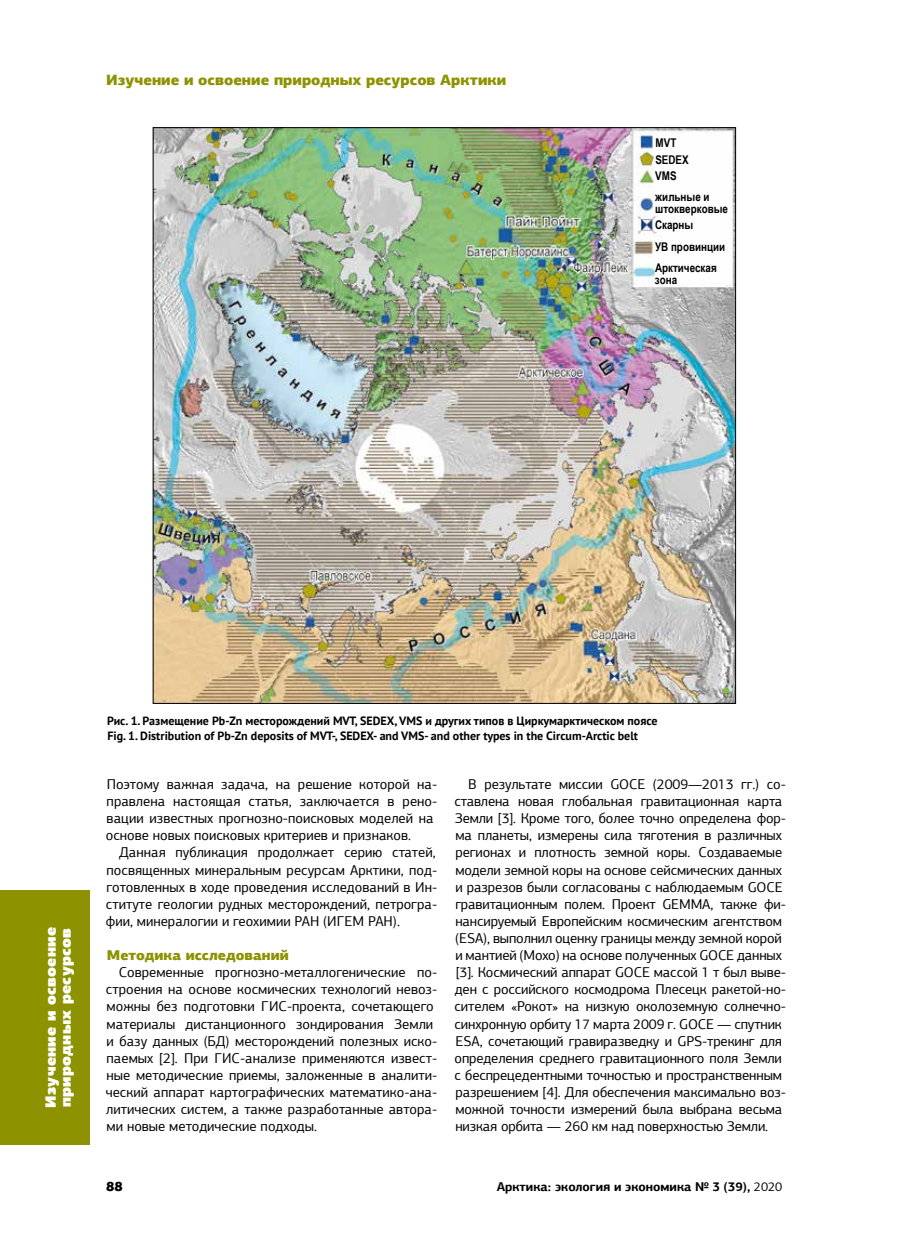
<style>
.page{position:relative;width:910px;height:1251px;background:#fff}
.page>*{position:absolute;margin:0;border:0;box-sizing:border-box;transform-origin:0 0}
.t1{font:900 15px "PF Agora Sans Pro";color:#8d9300}
.t2{font:900 15px/15px "PF Agora Sans Pro";letter-spacing:.02em;color:#fff}
.t3{font:14.25px/17.1px "PF Agora Sans Pro";letter-spacing:-.01em;color:#000}
.t4{font:900 14.25px "PF Agora Sans Pro";color:#8d9300}
.t5{font:900 13.5px "PF Agora Sans Pro";color:#000}
.t6{font:700 12.75px "PF Agora Sans Pro";color:#000}
.t7{font:700 12px/14.4px "PT Sans";color:#000}
.t8{font:700 12px/16.2px "Arial Narrow";color:#000}
.s1{font-weight:400}
</style>
<div class="page">
<div style="left:0;top:890px;width:89px;height:254px;background:#8d9300"></div>
<img style="left:155px;top:129px;width:579px;height:572px">
<p class="t1" style="left:106px;top:70px;width:402px">Изучение и освоение природных ресурсов Арктики</p>
<p class="t8" style="left:655px;top:134px;width:35px">MVT<br>SEDEX<br>VMS</p>
<p class="t8" style="left:655px;top:190px;width:74px;line-height:12px">жильные и штокверковые</p>
<p class="t8" style="left:655px;top:212px;width:72px;line-height:22.6px">Скарны<br>УВ провинции</p>
<p class="t8" style="left:655px;top:261px;width:63px;line-height:12px">Арктическая зона</p>
<p class="t2" style="left:43px;top:1107px;width:182px;rotate:-90deg">Изучение и освоение природных ресурсов</p>
<p class="t7" style="left:107px;top:713px;width:552px">Рис. 1. Размещение Pb-Zn месторождений MVT, SEDEX, VMS и других типов в Циркумарктическом поясе<br>Fig. 1. Distribution of Pb-Zn deposits of MVT-, SEDEX- and VMS- and other types in the Circum-Arctic belt</p>
<p class="t3" style="left:106px;top:775px;width:333px">Поэтому важная задача, на решение которой на&shy;правлена настоящая статья, заключается в рено&shy;вации известных прогнозно-поисковых моделей на основе новых поисковых критериев и признаков.</p>
<p class="t3" style="left:106px;top:843px;width:333px;text-align:justify;text-indent:13px">Данная публикация продолжает серию статей, посвященных минеральным ресурсам Арктики, под&shy;готовленных в ходе проведения исследований в Ин&shy;ституте геологии рудных месторождений, петрогра&shy;фии, минералогии и геохимии РАН (ИГЕМ РАН).</p>
<p class="t4" style="left:107px;top:945px;width:183px">Методика исследований</p>
<p class="t3" style="left:106px;top:963px;width:333px;text-indent:13px">Современные прогнозно-металлогенические по&shy;строения на основе космических технологий невоз&shy;можны без подготовки ГИС-проекта, сочетающего материалы дистанционного зондирования Земли и базу данных (БД) месторождений полезных иско&shy;паемых [2]. При ГИС-анализе применяются извест&shy;ные методические приемы, заложенные в аналити&shy;ческий аппарат картографических математико-ана&shy;литических систем, а также разработанные автора&shy;ми новые методические подходы.</p>
<p class="t3" style="left:455px;top:775px;width:333px;text-indent:14px">В результате миссии GOCE (2009—2013 гг.) со&shy;ставлена новая глобальная гравитационная карта Земли [3]. Кроме того, более точно определена фор&shy;ма планеты, измерены сила тяготения в различных регионах и плотность земной коры. Создаваемые модели земной коры на основе сейсмических данных и разрезов были согласованы с наблюдаемым GOCE гравитационным полем. Проект GEMMA, также фи&shy;нансируемый Европейским космическим агентством (ESA), выполнил оценку границы между земной корой и мантией (Мохо) на основе полученных GOCE данных [3]. Космический аппарат GOCE массой 1 т был выве&shy;ден с российского космодрома Плесецк ракетой-но&shy;сителем «Рокот» на низкую околоземную солнечно&shy;синхронную орбиту 17 марта 2009 г. GOCE — спутник ESA, сочетающий гравиразведку и GPS-трекинг для определения среднего гравитационного поля Земли с беспрецедентными точностью и пространственным разрешением [4]. Для обеспечения максимально воз&shy;можной точности измерений была выбрана весьма низкая орбита — 260 км над поверхностью Земли.</p>
<p class="t5" style="left:106px;top:1177px;width:18px">88</p>
<p class="t6" style="left:497px;top:1178px;width:287px">Арктика: экология и экономика № 3 (39), <span class="s1">2020</span></p>
</div>
